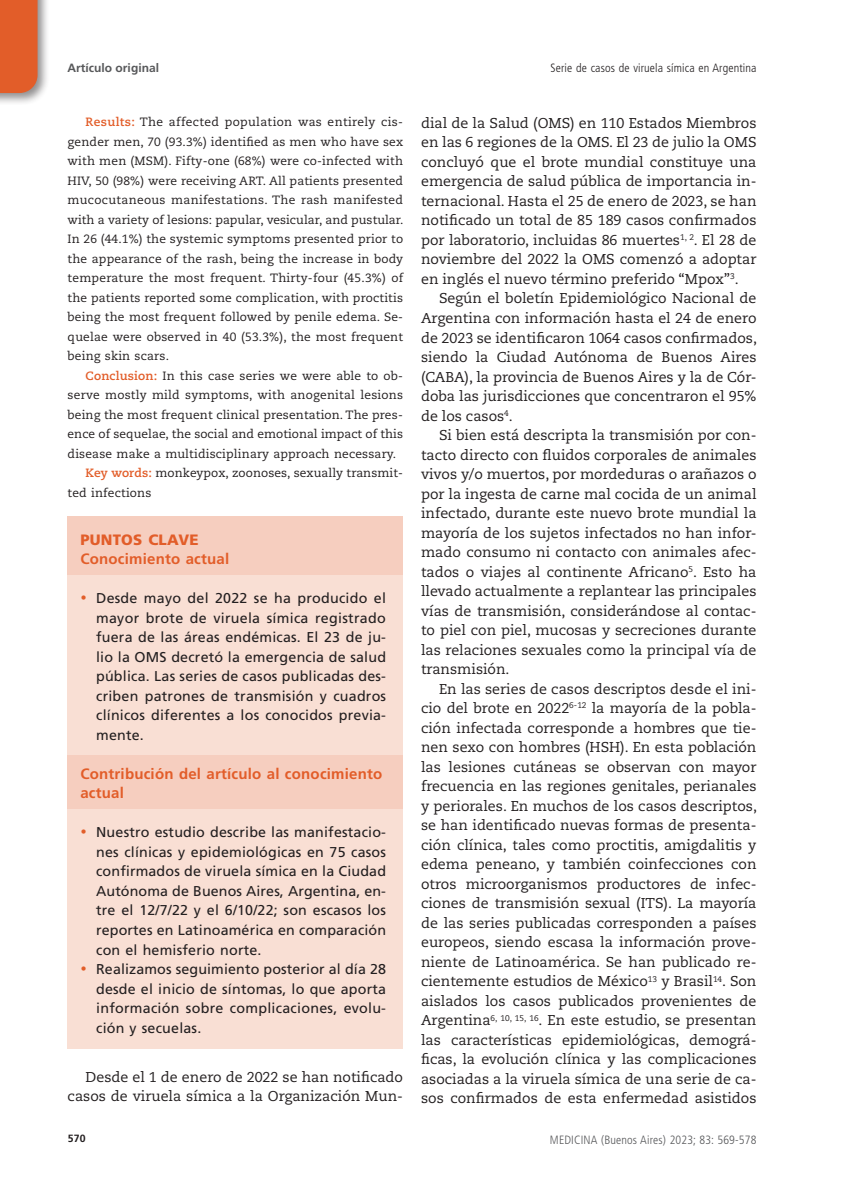
<style>
.page{position:relative;width:851px;height:1191px;background:#fff}
.page>*{position:absolute;margin:0;border:0;box-sizing:border-box;transform-origin:0 0}
.subtit-Puntos_clave{font:700 15px/19.5px "Frutiger LT Std";letter-spacing:.015em;color:#e25d29}
.subtit-Puntos_clave-2{font:900 15px "Frutiger LT Std";letter-spacing:.015em;color:#e25d29}
.texto1{font:14.25px/19.5px "Caecilia LT Std";color:#231f20;text-align:justify}
.texto-Pto_clave{font:14.25px/19.5px "Frutiger LT Std";letter-spacing:.015em;color:#231f20;text-align:justify}
.abstract{font:12px/19.5px "Caecilia LT Std";letter-spacing:.015em;color:#231f20;text-align:justify}
.t1{font:300 condensed 12px "Frutiger LT Std";letter-spacing:.01em;color:#231f20}
.t2{font:300 condensed 12px "Frutiger LT Std";letter-spacing:.01em;color:#57585a}
.t3{font:700 12px "Frutiger LT Std";color:#57585a}
.t4{font:700 10.5px "Frutiger LT Std";color:#231f20}
.s1{font-weight:700;color:#e25d29}
.s2{font-family:"Zapf Chancery IT Cby BT";font-weight:500;font-style:italic;color:#e25d29}
</style>
<div class="page">
<div style="left:0;top:0;width:50px;height:105px;background:#231f20;opacity:.5"></div>
<div style="left:0;top:0;width:38px;height:93px;background:#e25d29"></div>
<div style="left:68px;top:516px;width:335px;height:32px;background:#f6cebf"></div>
<div style="left:68px;top:536px;width:335px;height:32px;background:#f6cebf"></div>
<div style="left:68px;top:555px;width:335px;height:32px;background:#f6cebf"></div>
<div style="left:68px;top:575px;width:335px;height:181px;background:#f9dfd4"></div>
<div style="left:68px;top:755px;width:335px;height:51px;background:#f6cebf"></div>
<div style="left:68px;top:794px;width:335px;height:32px;background:#f6cebf"></div>
<div style="left:68px;top:809px;width:335px;height:161px;background:#f9dfd4"></div>
<div style="left:68px;top:946px;width:335px;height:102px;background:#f9dfd4"></div>
<p class="t3" style="left:68px;top:61px;width:93px">Artículo original</p>
<p class="t1" style="left:550px;top:61px;width:207px">Serie de casos de viruela símica en Argentina</p>
<p class="abstract" style="left:68px;top:112px;width:337px;text-indent:18px"><span class="s1">Results:</span> The affected population was entirely cis&shy;gender men, 70 (93.3%) identified as men who have sex with men (MSM). Fifty-one (68%) were co-infected with HIV, 50 (98%) were receiving ART. All patients presented mucocutaneous manifestations. The rash manifested with a variety of lesions: papular, vesicular, and pustular.<br>In 26 (44.1%) the systemic symptoms presented prior to the appearance of the rash, being the increase in body temperature the most frequent. Thirty-four (45.3%) of the patients reported some complication, with proctitis being the most frequent followed by penile edema. Se&shy;quelae were observed in 40 (53.3%), the most frequent being skin scars.</p>
<p class="abstract" style="left:68px;top:366px;width:337px;text-indent:18px"><span class="s1">Conclusion:</span> In this case series we were able to ob&shy;serve mostly mild symptoms, with anogenital lesions being the most frequent clinical presentation. The pres&shy;ence of sequelae, the social and emotional impact of this disease make a multidisciplinary approach necessary.</p>
<p class="abstract" style="left:68px;top:463px;width:337px;text-indent:18px"><span class="s1">Key words:</span> monkeypox, zoonoses, sexually transmit&shy;ted infections</p>
<p class="subtit-Puntos_clave-2" style="left:80px;top:530px;width:120px">PUNTOS CLAVE</p>
<p class="subtit-Puntos_clave" style="left:80px;top:549px;width:150px">Conocimiento actual</p>
<p class="texto-Pto_clave" style="left:96px;top:589px;width:291px;text-indent:-17px"><span class="s2">•</span> Desde mayo del 2022 se ha producido el mayor brote de viruela símica registrado fuera de las áreas endémicas. El 23 de ju&shy;lio la OMS decretó la emergencia de salud pública. Las series de casos publicadas des&shy;criben patrones de transmisión y cuadros clínicos diferentes a los conocidos previa&shy;mente.</p>
<p class="subtit-Puntos_clave" style="left:80px;top:764px;width:303px">Contribución del artículo al conocimiento actual</p>
<p class="texto-Pto_clave" style="left:96px;top:823px;width:291px;text-indent:-17px"><span class="s2">•</span> Nuestro estudio describe las manifestacio&shy;nes clínicas y epidemiológicas en 75 casos confirmados de viruela símica en la Ciudad Autónoma de Buenos Aires, Argentina, en&shy;tre el 12/7/22 y el 6/10/22; son escasos los reportes en Latinoamérica en comparación con el hemisferio norte.</p>
<p class="texto-Pto_clave" style="left:96px;top:959px;width:291px;text-indent:-17px"><span class="s2">•</span> Realizamos seguimiento posterior al día 28 desde el inicio de síntomas, lo que aporta información sobre complicaciones, evolu&shy;ción y secuelas.</p>
<p class="texto1" style="left:68px;top:1067px;width:337px;text-align:right">Desde el 1 de enero de 2022 se han notificado casos de viruela símica a la Organización Mun-</p>
<p class="texto1" style="left:421px;top:113px;width:337px">dial de la Salud (OMS) en 110 Estados Miembros en las 6 regiones de la OMS. El 23 de julio la OMS concluyó que el brote mundial constituye una emergencia de salud pública de importancia in&shy;ternacional. Hasta el 25 de enero de 2023, se han notificado un total de 85 189 casos confirmados por laboratorio, incluidas 86 muertes<sup>1,</sup> <sup>2</sup>. El 28 de noviembre del 2022 la OMS comenzó a adoptar en inglés el nuevo término preferido “Mpox”<sup>3</sup>.</p>
<p class="texto1" style="left:421px;top:289px;width:337px;text-indent:18px">Según el boletín Epidemiológico Nacional de Argentina con información hasta el 24 de enero de 2023 se identificaron 1064 casos confirmados, siendo la Ciudad Autónoma de Buenos Aires (CABA), la provincia de Buenos Aires y la de Cór&shy;doba las jurisdicciones que concentraron el 95% de los casos<sup>4</sup>.</p>
<p class="texto1" style="left:421px;top:425px;width:337px;text-indent:18px">Si bien está descripta la transmisión por con&shy;tacto directo con fluidos corporales de animales vivos y/o muertos, por mordeduras o arañazos o por la ingesta de carne mal cocida de un animal infectado, durante este nuevo brote mundial la mayoría de los sujetos infectados no han infor&shy;mado consumo ni contacto con animales afec&shy;tados o viajes al continente Africano<sup>5</sup>. Esto ha llevado actualmente a replantear las principales vías de transmisión, considerándose al contac&shy;to piel con piel, mucosas y secreciones durante las relaciones sexuales como la principal vía de transmisión.</p>
<p class="texto1" style="left:421px;top:679px;width:337px;text-indent:18px">En las series de casos descriptos desde el ini&shy;cio del brote en 2022<sup>6-12</sup> la mayoría de la pobla&shy;ción infectada corresponde a hombres que tie&shy;nen sexo con hombres (HSH). En esta población las lesiones cutáneas se observan con mayor frecuencia en las regiones genitales, perianales y periorales. En muchos de los casos descriptos, se han identificado nuevas formas de presenta&shy;ción clínica, tales como proctitis, amigdalitis y edema peneano, y también coinfecciones con otros microorganismos productores de infec&shy;ciones de transmisión sexual (ITS). La mayoría de las series publicadas corresponden a países europeos, siendo escasa la información prove&shy;niente de Latinoamérica. Se han publicado re&shy;cientemente estudios de México<sup>13</sup> y Brasil<sup>14</sup>. Son aislados los casos publicados provenientes de Argentina<sup>6,</sup> <sup>10,</sup> <sup>15,</sup> <sup>16</sup>. En este estudio, se presentan las características epidemiológicas, demográ&shy;ficas, la evolución clínica y las complicaciones asociadas a la viruela símica de una serie de ca&shy;sos confirmados de esta enfermedad asistidos</p>
<p class="t4" style="left:68px;top:1132px;width:19px">570</p>
<p class="t2" style="left:550px;top:1132px;width:208px">MEDICINA (Buenos Aires) 2023; 83: 569-578</p>
</div>
